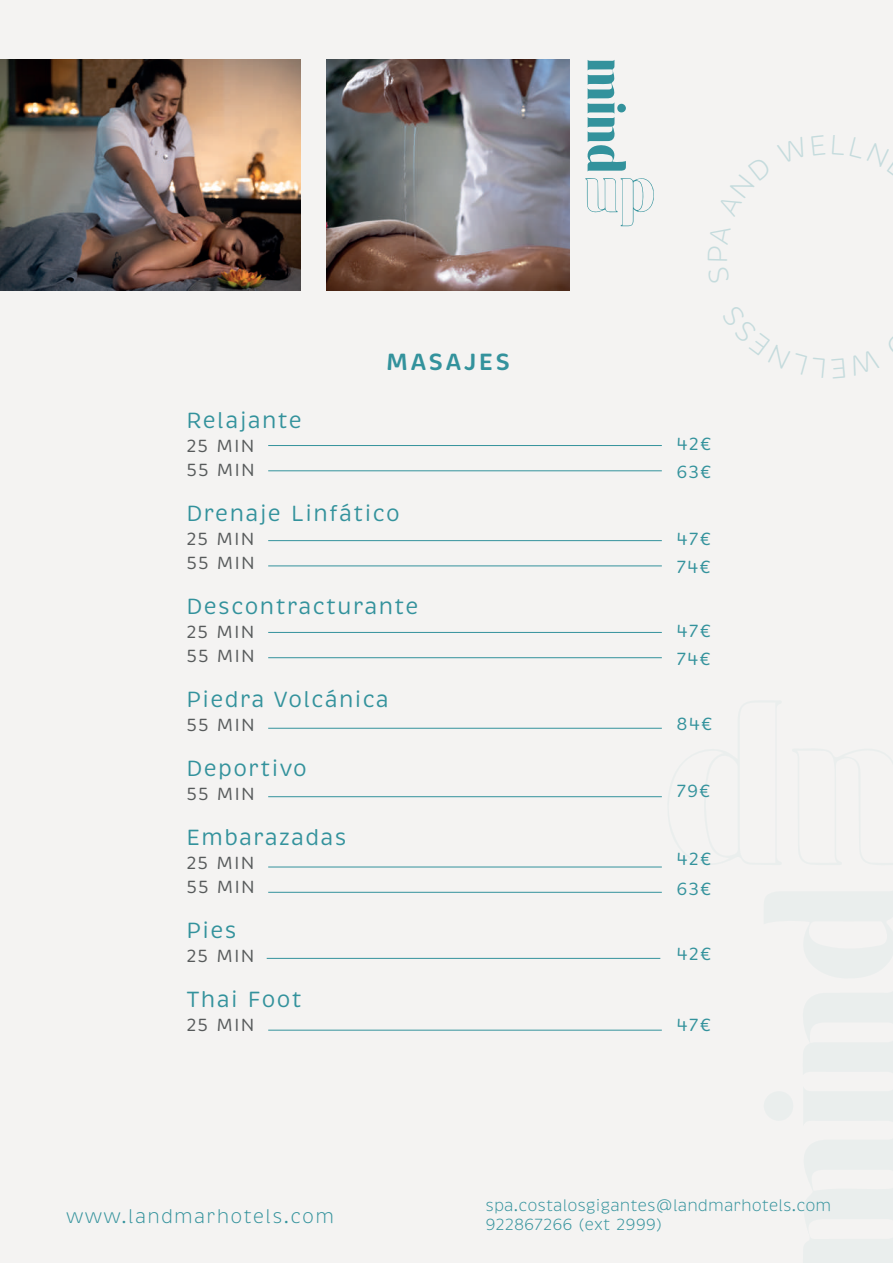
<style>
.page{position:relative;width:893px;height:1263px;background:#f4f3f2}
.page>*{position:absolute;margin:0;border:0;box-sizing:border-box;transform-origin:0 0}
.t1{font:600 24px "Brevia";letter-spacing:.1em;color:#33929c}
.t2{font:22.5px "Brevia";letter-spacing:.06em;color:#33929c}
.t3{font:300 19.5px "Brevia";letter-spacing:.06em;color:#33929c}
.t4{font:18px/24px "Brevia";letter-spacing:.06em;color:#575a5b}
.t5{font:18px/27.6px "Brevia";letter-spacing:.06em;color:#33929c}
.t6{font:300 16.5px/19.8px "Brevia";color:#33929c}
</style>
<div class="page">
<div style="left:763px;top:1091px;width:30px;height:30px;background:#eaeeed;border-radius:50%"></div>
<hr style="left:268px;top:445px;width:394px;height:1px;background:#33929c">
<hr style="left:268px;top:470px;width:394px;height:1px;background:#33929c">
<hr style="left:268px;top:540px;width:394px;height:1px;background:#33929c">
<hr style="left:268px;top:566px;width:394px;height:1px;background:#33929c">
<hr style="left:268px;top:632px;width:394px;height:1px;background:#33929c">
<hr style="left:268px;top:657px;width:394px;height:1px;background:#33929c">
<hr style="left:268px;top:728px;width:394px;height:1px;background:#33929c">
<hr style="left:268px;top:796px;width:394px;height:1px;background:#33929c">
<hr style="left:268px;top:867px;width:394px;height:1px;background:#33929c">
<hr style="left:268px;top:892px;width:394px;height:1px;background:#33929c">
<hr style="left:267px;top:958px;width:393px;height:1px;background:#33929c">
<hr style="left:268px;top:1030px;width:394px;height:1px;background:#33929c">
<svg style="left:585px;top:60px;width:69px;height:166px"></svg>
<img style="left:0;top:59px;width:301px;height:232px">
<img style="left:327px;top:59px;width:243px;height:232px">
<p class="t1" style="left:386px;top:347px;width:125px">MASAJES</p>
<p class="t2" style="left:186px;top:406px;width:117px">Relajante</p>
<p class="t4" style="left:186px;top:434px;width:70px">25 MIN<br>55 MIN</p>
<p class="t2" style="left:186px;top:499px;width:215px">Drenaje Linfático</p>
<p class="t4" style="left:186px;top:527px;width:70px">25 MIN<br>55 MIN</p>
<p class="t2" style="left:186px;top:592px;width:234px">Descontracturante</p>
<p class="t4" style="left:186px;top:620px;width:70px">25 MIN<br>55 MIN</p>
<p class="t2" style="left:186px;top:685px;width:204px">Piedra Volcánica</p>
<p class="t4" style="left:186px;top:713px;width:70px">55 MIN</p>
<p class="t2" style="left:186px;top:754px;width:122px">Deportivo</p>
<p class="t4" style="left:186px;top:782px;width:70px">55 MIN</p>
<p class="t2" style="left:186px;top:823px;width:162px">Embarazadas</p>
<p class="t4" style="left:186px;top:851px;width:70px">25 MIN<br>55 MIN</p>
<p class="t2" style="left:186px;top:916px;width:52px">Pies</p>
<p class="t4" style="left:186px;top:944px;width:70px">25 MIN</p>
<p class="t2" style="left:186px;top:985px;width:117px">Thai Foot</p>
<p class="t4" style="left:186px;top:1013px;width:70px">25 MIN</p>
<p class="t5" style="left:676px;top:430px;width:36px">42€<br>63€</p>
<p class="t5" style="left:676px;top:525px;width:36px">47€<br>74€</p>
<p class="t5" style="left:676px;top:617px;width:36px">47€<br>74€</p>
<p class="t5" style="left:676px;top:710px;width:37px">84€</p>
<p class="t5" style="left:676px;top:777px;width:35px">79€</p>
<p class="t5" style="left:676px;top:845px;width:36px;line-height:29.1px">42€<br>63€</p>
<p class="t5" style="left:676px;top:940px;width:36px">42€</p>
<p class="t5" style="left:676px;top:1011px;width:36px">47€</p>
<p class="t3" style="left:66px;top:1205px;width:270px">www.landmarhotels.com</p>
<p class="t6" style="left:485px;top:1195px;width:348px">spa.costalosgigantes@landmarhotels.com<br>922867266 (ext 2999)</p>
</div>
